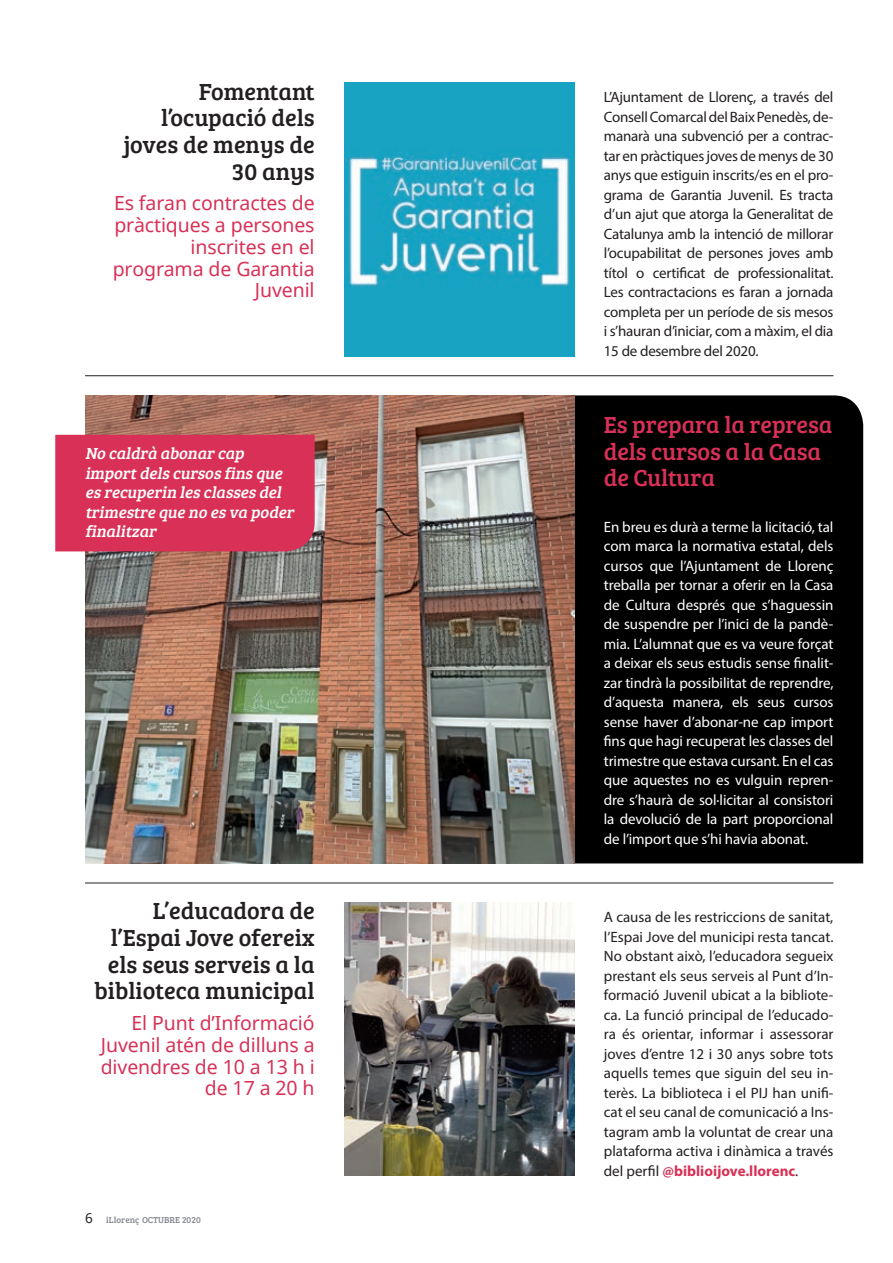
<style>
.page{position:relative;width:893px;height:1263px;background:#fff}
.page>*{position:absolute;margin:0;border:0;box-sizing:border-box;transform-origin:0 0}
.Subtítol{font:24px/26.7px "Bree Serif";color:#231f20;text-align:right}
.t1{font:24px/26.7px "Bree Serif";letter-spacing:-.005em;color:#d83056}
.Subtítol-2{font:19.5px/21.8px "Noto Sans";letter-spacing:-.005em;color:#d83056;text-align:right}
.Subtítol-3{font:italic 16.5px/19.5px "Bree Serif";color:#fff}
.t2{font:15px/19.5px "Myriad Pro";letter-spacing:-.015em;color:#231f20;text-align:justify}
.Text_comú{font:15px/19.5px "Myriad Pro";letter-spacing:-.005em;color:#fff;text-align:justify}
.t3{font:9px "Bree Serif";color:#868894}
.s1{font-family:"Noto Sans";font-size:13.5px;color:#231f20}
.s2{font-weight:700;color:#d83056}
</style>
<div class="page">
<img style="left:344px;top:82px;width:230px;height:274px">
<div style="left:574px;top:395px;width:289px;height:468px;background:#000"></div>
<img style="left:85px;top:395px;width:489px;height:468px">
<img style="left:344px;top:902px;width:230px;height:273px">
<div style="left:55px;top:435px;width:260px;height:116px;background:#d83056"></div>
<hr style="left:85px;top:375px;width:748px;height:1px;background:#231f20">
<hr style="left:85px;top:883px;width:748px;height:1px;background:#231f20">
<p class="Subtítol" style="left:124px;top:77px;width:192px">Fomentant l’ocupació dels joves de menys de<br>30 anys</p>
<p class="Subtítol-2" style="left:113px;top:192px;width:203px">Es faran contractes de pràctiques a persones inscrites en el programa de Garantia<br>Juvenil</p>
<p class="Subtítol-3" style="left:85px;top:443px;width:214px">No caldrà abonar cap importdels cursos fins que es recuperin les classes del trimestre que no es va poder finalitzar</p>
<p class="Subtítol" style="left:95px;top:896px;width:222px">L’educadora de l’Espai Jove ofereix els seus serveis a la biblioteca municipal</p>
<p class="Subtítol-2" style="left:101px;top:1011px;width:215px">El Punt d’Informació<br>Juvenil atén de dilluns a divendres de 10 a 13 h i de 17 a 20 h</p>
<p class="t3" style="left:85px;top:1213px;width:117px"><span class="s1">6</span> iLlorenç OCTUBRE 2020</p>
<p class="t2" style="left:604px;top:87px;width:231px">L’Ajuntament de Llorenç, a través del Consell Comarcal del Baix Penedès, de&shy;manarà una subvenció per a contrac&shy;tar en pràctiques joves de menys de 30 anys que estiguin inscrits/es en el pro&shy;grama de Garantia Juvenil. Es tracta d’un ajut que atorga la Generalitat de Catalunya amb la intenció de millorar l’ocupabilitat de persones joves amb títol o certificat de professionalitat.<br>Les contractacions es faran a jornada completa per un període de sis mesos i s’hauran d’iniciar, com a màxim, el dia 15 de desembre del 2020.</p>
<p class="t1" style="left:604px;top:410px;width:230px">Es prepara la represa dels cursos a la Casa de Cultura</p>
<p class="Text_comú" style="left:604px;top:517px;width:231px">En breu es durà a terme la licitació, tal com marca la normativa estatal, dels cursos que l’Ajuntament de Llorenç treballa per tornar a oferir en la Casa de Cultura després que s’haguessin de suspendre per l’inici de la pandè&shy;mia. L’alumnat que es va veure forçat a deixar els seus estudis sense finalit&shy;zar tindrà la possibilitat de reprendre, d’aquesta manera, els seus cursos sense haver d’abonar-ne cap import fins que hagi recuperat les classes del trimestre que estava cursant. En el cas que aquestes no es vulguin repren&shy;dre s’haurà de sol·licitar al consistori la devolució de la part proporcional de l’import que s’hi havia abonat.</p>
<p class="t2" style="left:604px;top:907px;width:231px">A causa de les restriccions de sanitat, l’Espai Jove del municipi resta tancat.<br>No obstant això, l’educadora segueix prestant els seus serveis al Punt d’In&shy;formació Juvenil ubicat a la bibliote&shy;ca. La funció principal de l’educado&shy;ra és orientar, informar i assessorar joves d’entre 12 i 30 anys sobre tots aquells temes que siguin del seu in&shy;terès. La biblioteca i el PIJ han unifi&shy;cat el seu canal de comunicació a Ins&shy;tagram amb la voluntat de crear una plataforma activa i dinàmica a través del perfil <span class="s2">@biblioijove.llorenc</span>.</p>
</div>
